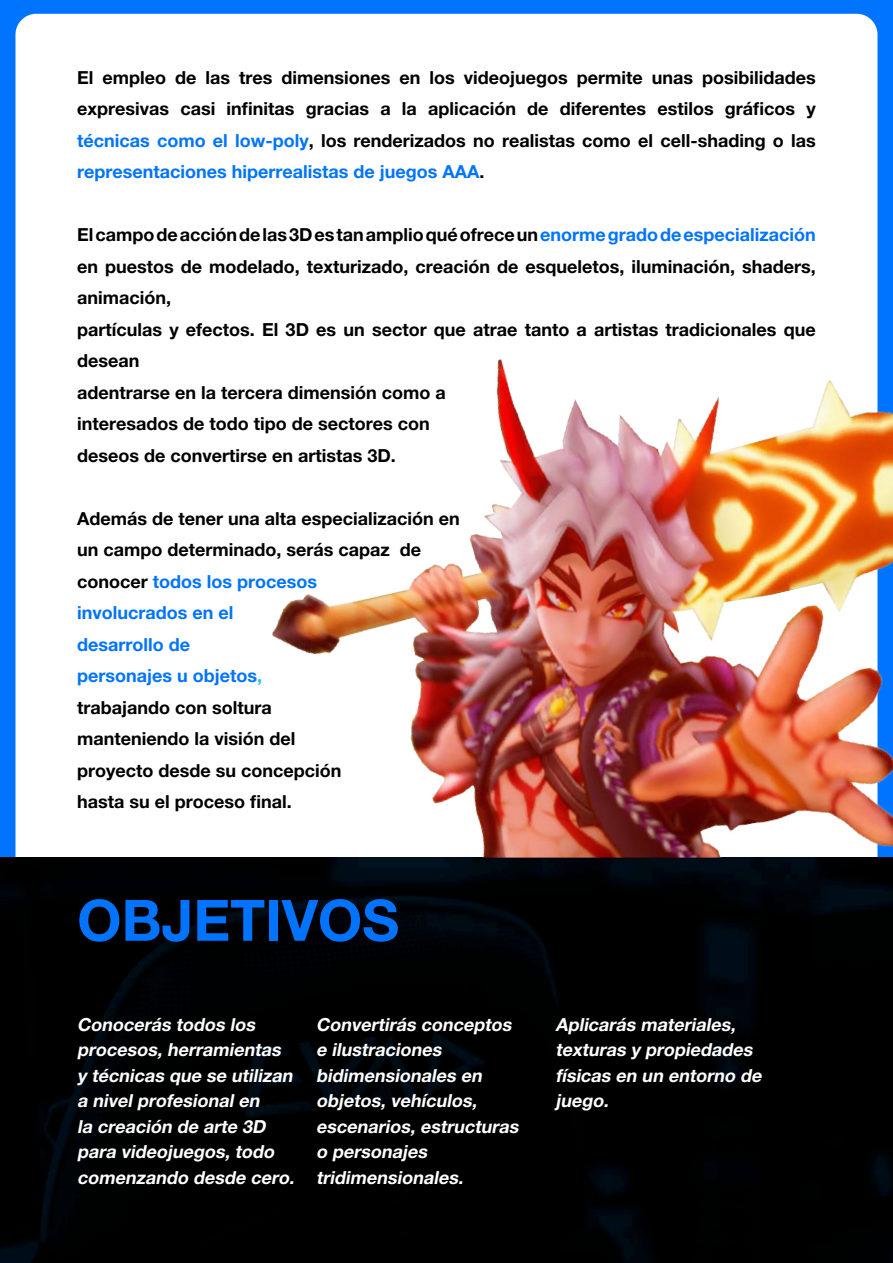
<style>
.page{position:relative;width:893px;height:1263px;background:#fff}
.page>*{position:absolute;margin:0;border:0;box-sizing:border-box;transform-origin:0 0}
.t1{font:57px "Helvetica Neue LT 75 Bd";color:#0074ff}
.t2{font:18px/31.5px "Helvetica Neue LT 75 Bd";color:#000}
.t3{font:italic 18px/25.5px "Helvetica Neue LT 75 Bd";color:#fff}
.s1{color:#0074ff}
.s2{color:#22c2f3}
</style>
<div class="page">
<img style="left:0;top:0;width:893px;height:858px">
<img style="left:1px;top:858px;width:892px;height:405px">
<img style="left:272px;top:325px;width:621px;height:533px">
<p class="t2" style="left:77px;top:61px;width:740px;text-align:justify">El empleo de las tres dimensiones en los videojuegos permite unas posibilidades expresivas casi infinitas gracias a la aplicación de diferentes estilos gráficos y <span class="s1">técnicas como el low-poly</span>, los renderizados no realistas como el cell-shading o las <span class="s1">representaciones hiperrealistas de juegos AAA</span>.</p>
<p class="t2" style="left:77px;top:219px;width:740px">El campo de acción de las 3D es tan amplio qué ofrece un <span class="s1">enorme grado de especialización </span>en puestos de modelado, texturizado, creación de esqueletos, iluminación, shaders, animación,<br>partículas y efectos. El 3D es un sector que atrae tanto a artistas tradicionales que desean<br>adentrarse en la tercera dimensión como a<br>interesados de todo tipo de sectores con<br>deseos de convertirse en artistas 3D.</p>
<p class="t2" style="left:77px;top:502px;width:384px">Además de tener una alta especialización en un campo determinado, serás capaz de conocer <span class="s1">todos los procesos<br>involucrados en el<br>desarrollo de<br>personajes u objetos</span><span class="s2">,<br></span>trabajando con soltura<br>manteniendo la visión del<br>proyecto desde su concepción<br>hasta su el proceso final.</p>
<h1 class="t1" style="left:77px;top:884px;width:323px">OBJETIVOS</h1>
<p class="t3" style="left:77px;top:1011px;width:222px">Conocerás todos los procesos, herramientas y técnicas que se utilizan a nivel profesional en<br>la creación de arte 3D para videojuegos, todo comenzando desde cero.</p>
<p class="t3" style="left:316px;top:1011px;width:208px">Convertirás conceptos e ilustraciones bidimensionales en objetos, vehículos, escenarios, estructuras o personajes tridimensionales.</p>
<p class="t3" style="left:555px;top:1011px;width:211px">Aplicarás materiales, texturas y propiedades físicas en un entorno de juego.</p>
</div>
